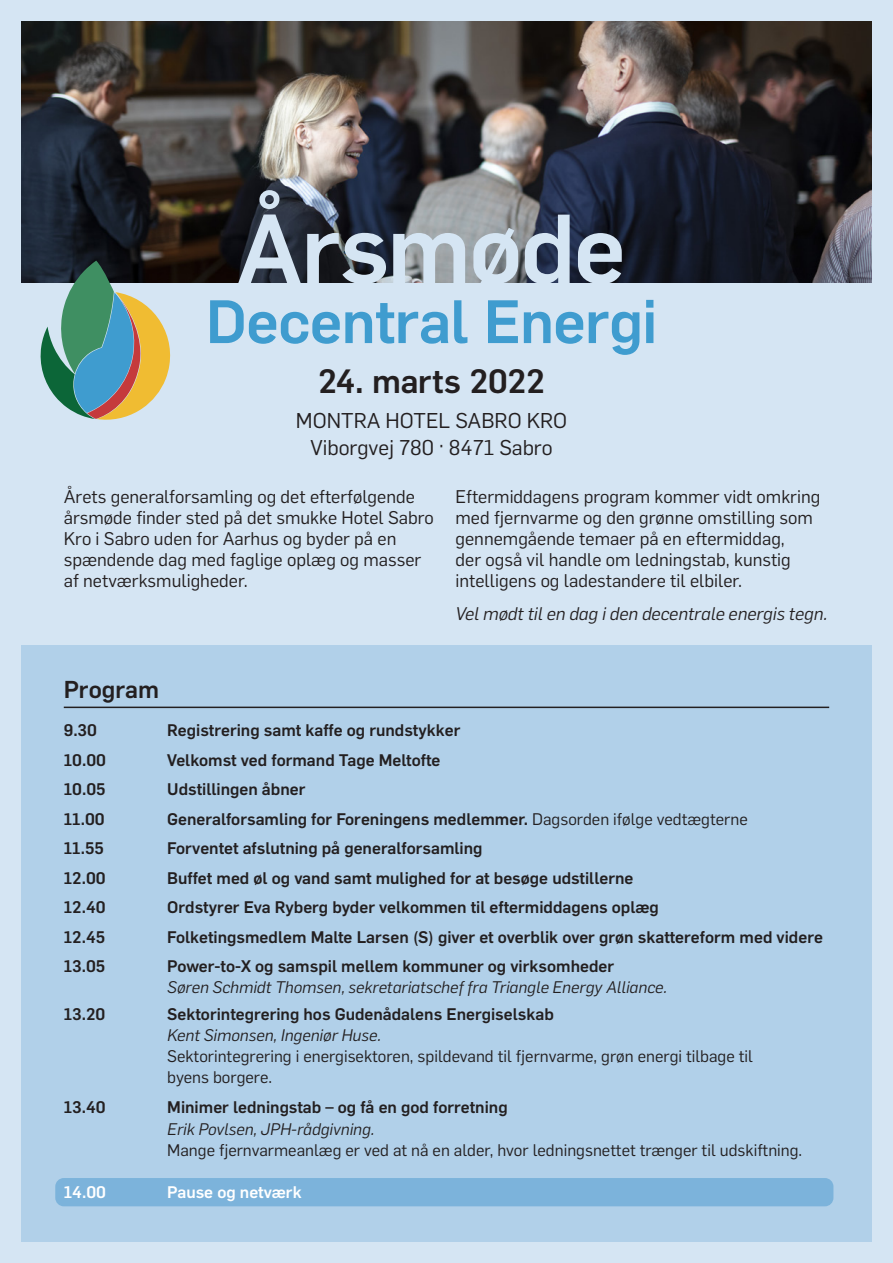
<style>
.page{position:relative;width:893px;height:1263px;background:#d5e5f3}
.page>*{position:absolute;margin:0;border:0;box-sizing:border-box;transform-origin:0 0}
.t1{font:500 96px "Flama";letter-spacing:-.02em;color:#d5e5f3}
.t2{font:500 60px "Flama";letter-spacing:-.01em;color:#3f9ccf}
.t3{font:500 33px "Flama";letter-spacing:-.01em;color:#231f20}
.t4{font:500 24px "Flama";color:#231f20}
.t5{font:21px/27px "Flama";color:#231f20;text-align:center}
.t6{font:18px/21px "Flama";color:#231f20}
.t7{font:italic 18px "Flama";color:#231f20}
.t8{font:500 16.5px "Flama";color:#231f20}
.t9{font:16.5px/21px "Flama";color:#231f20}
.t10{font:italic 16.5px "Flama";color:#231f20}
.t11{font:500 16.5px "Flama";color:#fff}
.s1{font-weight:400}
</style>
<div class="page">
<img style="left:21px;top:21px;width:851px;height:262px">
<div style="left:21px;top:645px;width:851px;height:597px;background:#b1d0e9"></div>
<hr style="left:64px;top:707px;width:765px;height:1px;background:#231f20">
<div style="left:55px;top:1178px;width:778px;height:28px;background:#7cb3db;border-radius:9px"></div>
<svg style="left:41px;top:261px;width:129px;height:159px"></svg>
<h1 class="t1" style="left:237px;top:180px;width:390px">Årsmøde</h1>
<h2 class="t2" style="left:206px;top:278px;width:453px">Decentral Energi</h2>
<h3 class="t3" style="left:318px;top:357px;width:228px">24. marts 2022</h3>
<p class="t5" style="left:296px;top:406px;width:273px">MONTRA HOTEL SABRO KRO<br>Viborgvej 780 · 8471 Sabro</p>
<p class="t6" style="left:64px;top:484px;width:372px">Årets generalforsamling og det efterfølgende årsmøde finder sted på det smukke Hotel Sabro Kro i Sabro uden for Aarhus og byder på en spændende dag med faglige oplæg og masser af netværksmuligheder.</p>
<p class="t6" style="left:455px;top:484px;width:366px">Eftermiddagens program kommer vidt omkring med fjernvarme og den grønne omstilling som gennemgående temaer på en eftermiddag,<br>der også vil handle om ledningstab, kunstig intelligens og ladestandere til elbiler.</p>
<p class="t7" style="left:455px;top:601px;width:373px">Vel mødt til en dag i den decentrale energis tegn.</p>
<h3 class="t4" style="left:64px;top:672px;width:97px">Program</h3>
<p class="t8" style="left:64px;top:718px;width:35px">9.30</p>
<p class="t8" style="left:167px;top:718px;width:295px">Registrering samt kaffe og rundstykker</p>
<p class="t8" style="left:64px;top:748px;width:44px">10.00</p>
<p class="t8" style="left:167px;top:748px;width:275px">Velkomst ved formand Tage Meltofte</p>
<p class="t8" style="left:64px;top:777px;width:43px">10.05</p>
<p class="t8" style="left:167px;top:777px;width:140px">Udstillingen åbner</p>
<p class="t8" style="left:64px;top:807px;width:42px">11.00</p>
<p class="t8" style="left:167px;top:807px;width:582px">Generalforsamling for Foreningens medlemmer. <span class="s1">Dagsorden ifølge vedtægterne</span></p>
<p class="t8" style="left:64px;top:836px;width:42px">11.55</p>
<p class="t8" style="left:167px;top:836px;width:317px">Forventet afslutning på generalforsamling</p>
<p class="t8" style="left:64px;top:866px;width:43px">12.00</p>
<p class="t8" style="left:167px;top:866px;width:468px">Buffet med øl og vand samt mulighed for at besøge udstillerne</p>
<p class="t8" style="left:64px;top:895px;width:43px">12.40</p>
<p class="t8" style="left:167px;top:895px;width:493px">Ordstyrer Eva Ryberg byder velkommen til eftermiddagens oplæg</p>
<p class="t8" style="left:64px;top:925px;width:43px">12.45</p>
<p class="t8" style="left:167px;top:925px;width:657px">Folketingsmedlem Malte Larsen (S) giver et overblik over grøn skattereform med videre</p>
<p class="t8" style="left:64px;top:954px;width:43px">13.05</p>
<p class="t8" style="left:167px;top:954px;width:448px">Power-to-X og samspil mellem kommuner og virksomheder</p>
<p class="t10" style="left:167px;top:976px;width:501px">Søren Schmidt Thomsen, sekretariatschef fra Triangle Energy Alliance.</p>
<p class="t8" style="left:64px;top:1002px;width:43px">13.20</p>
<p class="t8" style="left:167px;top:1002px;width:388px">Sektorintegrering hos Gudenådalens Energiselskab</p>
<p class="t10" style="left:167px;top:1024px;width:215px">Kent Simonsen, Ingeniør Huse.</p>
<p class="t9" style="left:167px;top:1045px;width:587px">Sektorintegrering i energisektoren, spildevand til fjernvarme, grøn energi tilbage til byens borgere.</p>
<p class="t8" style="left:64px;top:1095px;width:43px">13.40</p>
<p class="t8" style="left:167px;top:1095px;width:342px">Minimer ledningstab – og få en god forretning</p>
<p class="t10" style="left:167px;top:1118px;width:209px">Erik Povlsen, JPH-rådgivning.</p>
<p class="t9" style="left:167px;top:1138px;width:636px">Mange fjernvarmeanlæg er ved at nå en alder, hvor ledningsnettet trænger til udskiftning.</p>
<p class="t11" style="left:64px;top:1180px;width:44px">14.00</p>
<p class="t11" style="left:167px;top:1180px;width:136px">Pause og netværk</p>
</div>
